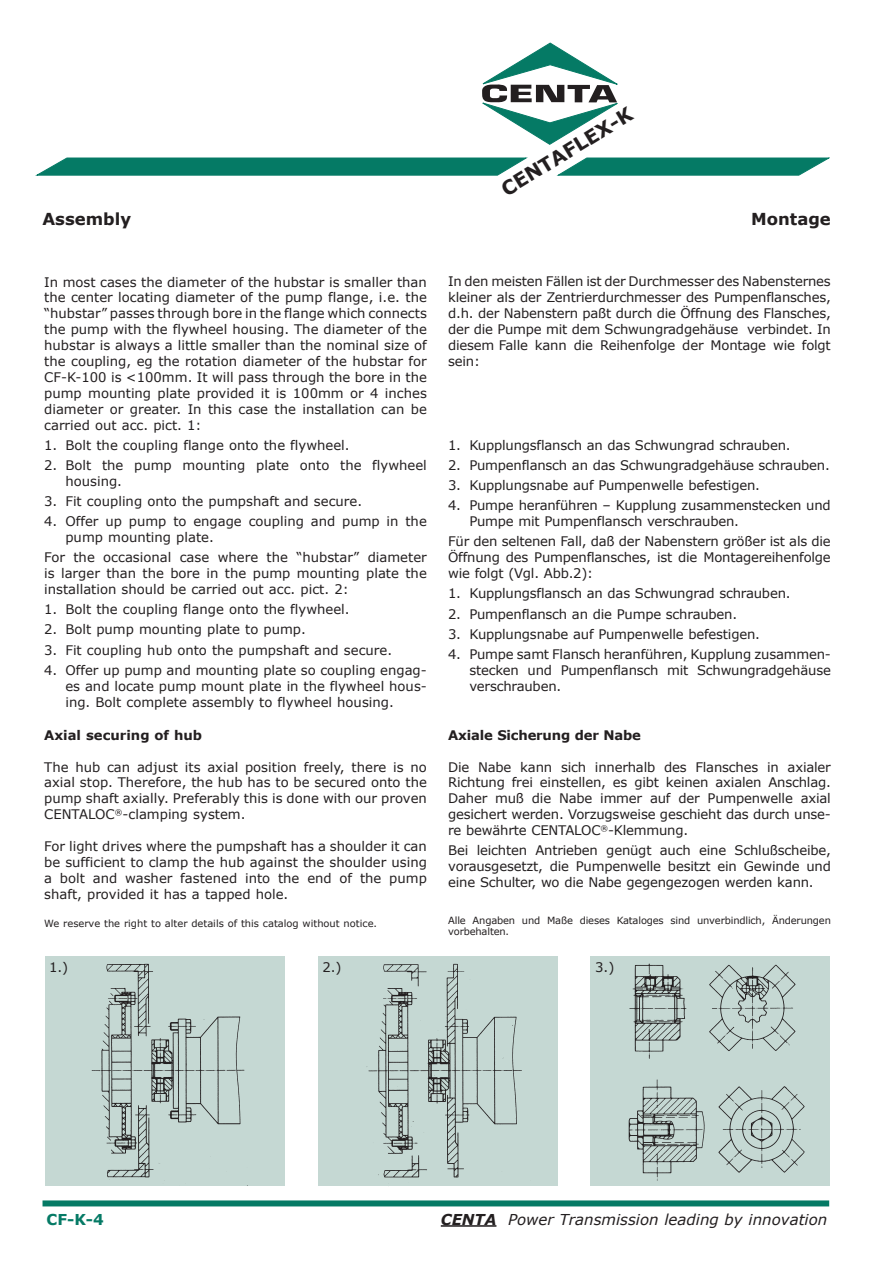
<style>
.page{position:relative;width:893px;height:1263px;background:#fff}
.page>*{position:absolute;margin:0;border:0;box-sizing:border-box;transform-origin:0 0}
.t1{font:700 19.5px "Verdana";color:#231f20}
.t2{font:700 16.5px "Verdana";color:#231f20}
.t3{font:italic 15px "Verdana";color:#231f20}
.t4{font:700 15px "Verdana";color:#057a65}
.t5{font:13.2px/15.9px "Verdana";letter-spacing:-.015em;color:#231f20;text-align:justify}
.t6{font:700 13.2px "Verdana";letter-spacing:-.015em;color:#231f20}
.t7{font:9.9px/12px "Verdana";letter-spacing:-.015em;color:#231f20}
.s1{font-weight:700}
</style>
<div class="page">
<div style="left:45px;top:956px;width:239px;height:230px;background:#c5d8d3"></div>
<div style="left:318px;top:956px;width:239px;height:230px;background:#c5d8d3"></div>
<div style="left:591px;top:956px;width:239px;height:230px;background:#c5d8d3"></div>
<img style="left:91px;top:963px;width:154px;height:217px">
<img style="left:366px;top:963px;width:156px;height:215px">
<img style="left:628px;top:963px;width:177px;height:218px">
<hr style="left:441px;top:1225px;width:55px;height:2px;background:#231f20">
<div style="left:43px;top:1200px;width:786px;height:6px;background:#057a65"></div>
<svg style="left:37px;top:43px;width:792px;height:133px"></svg>
<h1 class="t1" style="left:497px;top:181px;width:152px;rotate:-32deg">CENTAFLEX-K</h1>
<p class="t2" style="left:43px;top:209px;width:90px">Assembly</p>
<p class="t2" style="left:751px;top:209px;width:81px">Montage</p>
<p class="t5" style="left:44px;top:273px;width:384px">In most cases the diameter of the hubstar is smaller than the center locating diameter of the pump flange, i.e. the “hubstar” passes through bore in the flange which connects the pump with the flywheel housing. The diameter of the hubstar is always a little smaller than the nominal size of the coupling, eg the rotation diameter of the hubstar for CF-K-100 is &lt;100mm. It will pass through the bore in the pump mounting plate provided it is 100mm or 4 inches diameter or greater. In this case the installation can be carried out acc. pict. 1:</p>
<p class="t5" style="left:44px;top:437px;width:307px">1. Bolt the coupling flange onto the flywheel.</p>
<p class="t5" style="left:65px;top:457px;width:363px;text-indent:-21px">2. Bolt the pump mounting plate onto the flywheel housing.</p>
<p class="t5" style="left:44px;top:493px;width:320px">3. Fit coupling onto the pumpshaft and secure.</p>
<p class="t5" style="left:65px;top:513px;width:363px;text-indent:-21px">4. Offer up pump to engage coupling and pump in the pump mounting plate.</p>
<p class="t5" style="left:44px;top:549px;width:384px">For the occasional case where the “hubstar” diameter is larger than the bore in the pump mounting plate the installation should be carried out acc. pict. 2:</p>
<p class="t5" style="left:44px;top:601px;width:307px">1. Bolt the coupling flange onto the flywheel.</p>
<p class="t5" style="left:44px;top:621px;width:263px">2. Bolt pump mounting plate to pump.</p>
<p class="t5" style="left:44px;top:641px;width:350px">3. Fit coupling hub onto the pumpshaft and secure.</p>
<p class="t5" style="left:65px;top:661px;width:363px;text-indent:-21px">4. Offer up pump and mounting plate so coupling engag&shy;es and locate pump mount plate in the flywheel hous&shy;ing. Bolt complete assembly to flywheel housing.</p>
<p class="t5" style="left:448px;top:273px;width:384px">In den meisten Fällen ist der Durchmesser des Nabensternes kleiner als der Zentrierdurchmesser des Pumpenflansches, d.h. der Nabenstern paßt durch die Öffnung des Flansches, der die Pumpe mit dem Schwungradgehäuse verbindet. In diesem Falle kann die Reihenfolge der Montage wie folgt sein:</p>
<p class="t5" style="left:448px;top:437px;width:344px">1. Kupplungsflansch an das Schwungrad schrauben.</p>
<p class="t5" style="left:448px;top:457px;width:383px">2. Pumpenflansch an das Schwungradgehäuse schrauben.</p>
<p class="t5" style="left:448px;top:477px;width:313px">3. Kupplungsnabe auf Pumpenwelle befestigen.</p>
<p class="t5" style="left:469px;top:497px;width:363px;text-indent:-21px">4. Pumpe heranführen – Kupplung zusammenstecken und<br>Pumpe mit Pumpenflansch verschrauben.</p>
<p class="t5" style="left:448px;top:533px;width:384px">Für den seltenen Fall, daß der Nabenstern größer ist als die Öffnung des Pumpenflansches, ist die Montagereihenfolge wie folgt (Vgl. Abb.2):</p>
<p class="t5" style="left:448px;top:585px;width:344px">1. Kupplungsflansch an das Schwungrad schrauben.</p>
<p class="t5" style="left:448px;top:605px;width:291px">2. Pumpenflansch an die Pumpe schrauben.</p>
<p class="t5" style="left:448px;top:625px;width:313px">3. Kupplungsnabe auf Pumpenwelle befestigen.</p>
<p class="t5" style="left:469px;top:646px;width:363px;text-indent:-21px">4. Pumpe samt Flansch heranführen, Kupplung zusammen&shy;stecken und Pumpenflansch mit Schwungradgehäuse verschrauben.</p>
<p class="t6" style="left:448px;top:726px;width:194px">Axiale Sicherung der Nabe</p>
<p class="t5" style="left:448px;top:758px;width:384px">Die Nabe kann sich innerhalb des Flansches in axialer Richtung frei einstellen, es gibt keinen axialen Anschlag.<br>Daher muß die Nabe immer auf der Pumpenwelle axial gesichert werden. Vorzugsweise geschieht das durch unse&shy;re bewährte CENTALOC<sup>®</sup>-Klemmung.</p>
<p class="t5" style="left:448px;top:842px;width:384px">Bei leichten Antrieben genügt auch eine Schlußscheibe, vorausgesetzt, die Pumpenwelle besitzt ein Gewinde und eine Schulter, wo die Nabe gegengezogen werden kann.</p>
<p class="t7" style="left:448px;top:913px;width:384px">Alle Angaben und Maße dieses Kataloges sind unverbindlich, Änderungen vorbehalten.</p>
<p class="t6" style="left:44px;top:726px;width:159px">Axial securing of hub</p>
<p class="t5" style="left:44px;top:758px;width:384px">The hub can adjust its axial position freely, there is no axial stop. Therefore, the hub has to be secured onto the pump shaft axially. Preferably this is done with our proven CENTALOC<sup>®</sup>-clamping system.</p>
<p class="t5" style="left:44px;top:838px;width:384px">For light drives where the pumpshaft has a shoulder it can be sufficient to clamp the hub against the shoulder using a bolt and washer fastened into the end of the pump shaft, provided it has a tapped hole.</p>
<p class="t7" style="left:44px;top:917px;width:334px">We reserve the right to alter details of this catalog without notice.</p>
<p class="t5" style="left:49px;top:959px;width:21px">1.)</p>
<p class="t5" style="left:322px;top:959px;width:21px">2.)</p>
<p class="t5" style="left:595px;top:959px;width:21px">3.)</p>
<p class="t4" style="left:47px;top:1210px;width:59px">CF-K-4</p>
<p class="t3" style="left:441px;top:1210px;width:388px"><span class="s1">CENTA</span> Power Transmission leading by innovation</p>
</div>
